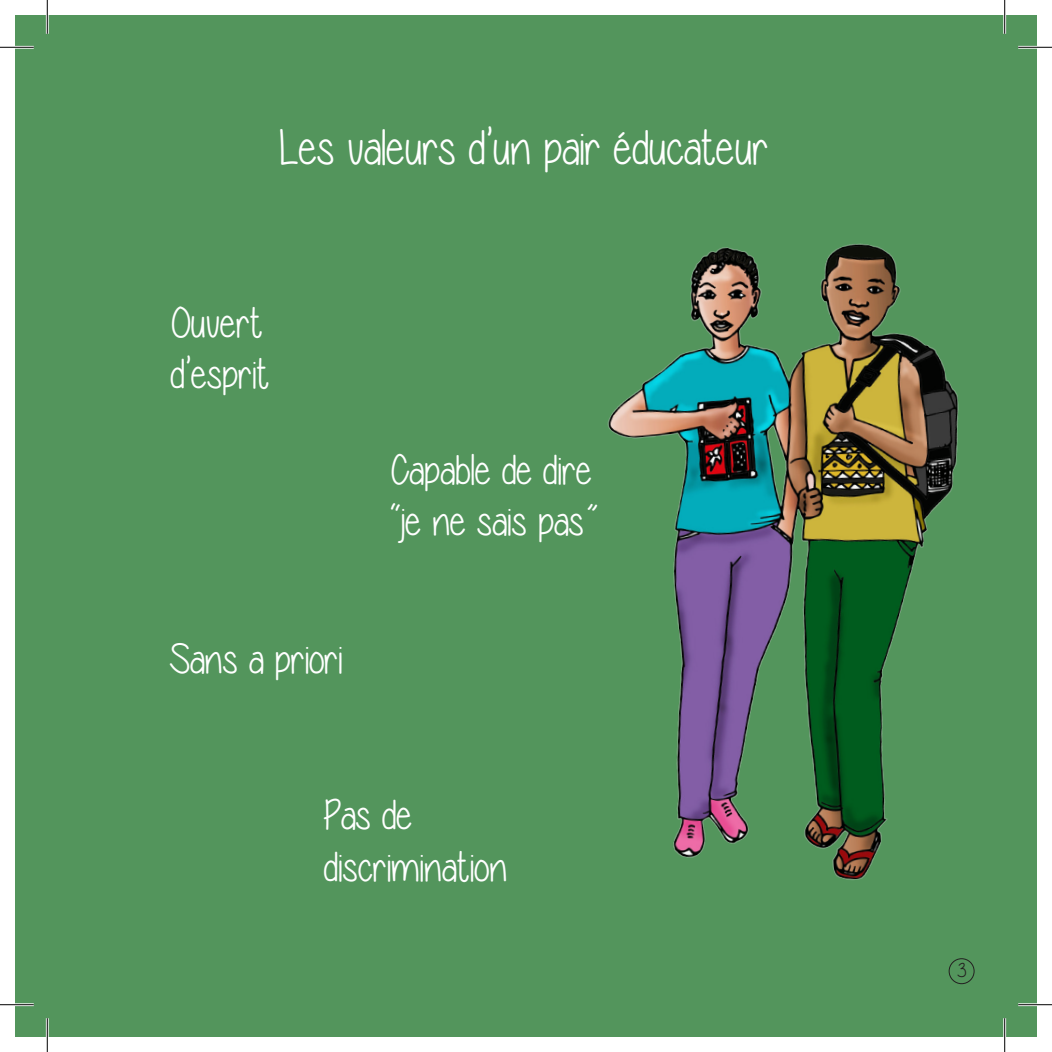
<style>
.page{position:relative;width:1052px;height:1052px;background:#fff}
.page>*{position:absolute;margin:0;border:0;box-sizing:border-box;transform-origin:0 0}
.t1{font:49.5px "expressionsofthesoul";color:#fff}
.t2{font:42.75px/51.3px "expressionsofthesoul";color:#fff}
.t3{font:20.25px "expressionsofthesoul";color:#231f20}
</style>
<div class="page">
<div style="left:15px;top:15px;width:1021px;height:1021px;background:#53955c"></div>
<img style="left:607px;top:243px;width:352px;height:637px">
<div style="left:948px;top:958px;width:26px;height:25px;border:1px solid #231f20;border-radius:50%"></div>
<hr style="left:0;top:46px;width:34px;height:3px;background:#fff">
<hr style="left:1017px;top:46px;width:34px;height:3px;background:#fff">
<hr style="left:0;top:1003px;width:34px;height:2px;background:#fff">
<hr style="left:1017px;top:1003px;width:34px;height:2px;background:#fff">
<hr style="left:46px;top:0;width:3px;height:34px;background:#fff">
<hr style="left:46px;top:1017px;width:3px;height:34px;background:#fff">
<hr style="left:1003px;top:0;width:2px;height:34px;background:#fff">
<hr style="left:1003px;top:1017px;width:2px;height:34px;background:#fff">
<hr style="left:0;top:47px;width:34px;height:1px;background:#000">
<hr style="left:1017px;top:47px;width:34px;height:1px;background:#000">
<hr style="left:0;top:1004px;width:34px;height:1px;background:#000">
<hr style="left:1017px;top:1004px;width:34px;height:1px;background:#000">
<hr style="left:47px;top:0;width:1px;height:34px;background:#000">
<hr style="left:47px;top:1017px;width:1px;height:34px;background:#000">
<hr style="left:1004px;top:0;width:1px;height:34px;background:#000">
<hr style="left:1004px;top:1017px;width:1px;height:34px;background:#000">
<p class="t1" style="left:279px;top:121px;width:491px">Les valeurs d’un pair éducateur</p>
<p class="t2" style="left:171px;top:297px;width:100px">Ouvert d’esprit</p>
<p class="t2" style="left:390px;top:444px;width:210px">Capable de dire “je ne sais pas”</p>
<p class="t2" style="left:171px;top:633px;width:174px">Sans a priori</p>
<p class="t2" style="left:324px;top:789px;width:185px">Pas de discrimination</p>
<p class="t3" style="left:956px;top:959px;width:12px">3</p>
</div>
